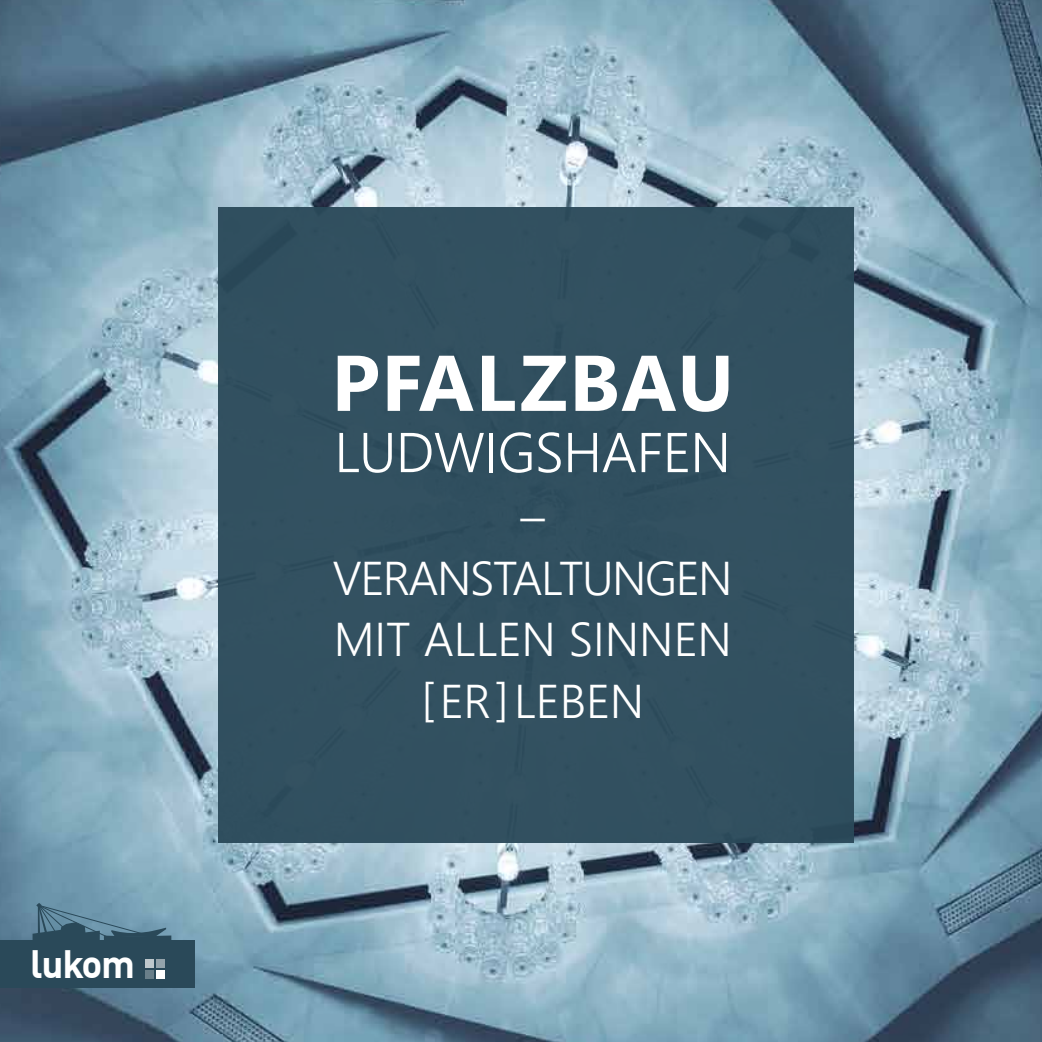
<style>
.page{position:relative;width:1042px;height:1042px;background:#fff}
.page>*{position:absolute;margin:0;border:0;box-sizing:border-box;transform-origin:0 0}
.t1{font:700 78.75px "Nirmala UI";letter-spacing:.02em;color:#fff}
.t2{font:300 56px "Nirmala UI";letter-spacing:-.01em;color:#fff}
.t3{font:300 49px "Nirmala UI";color:#fff}
.t4{font:300 47.25px/61.2px "Nirmala UI";color:#fff;text-align:center}
.t5{font:700 38.68px "DIN Offc";letter-spacing:-.03em;color:#fff}
</style>
<div class="page">
<img style="left:0;top:0;width:1042px;height:1042px">
<div style="left:218px;top:207px;width:635px;height:635px;background:#325060"></div>
<div style="left:0;top:940px;width:195px;height:47px;background:#2a4959"></div>
<svg style="left:33px;top:903px;width:138px;height:64px"></svg>
<div style="left:145px;top:970px;width:8px;height:8px;background:#697f8a"></div>
<div style="left:145px;top:959px;width:8px;height:8px;background:#bec8cc"></div>
<div style="left:156px;top:970px;width:8px;height:8px;background:#fff"></div>
<div style="left:156px;top:959px;width:8px;height:8px;background:#94a3ab"></div>
<p class="t5" style="left:30px;top:939px;width:107px">lukom</p>
<h1 class="t1" style="left:331px;top:318px;width:404px">PFALZBAU</h1>
<p class="t2" style="left:334px;top:407px;width:398px">LUDWIGSHAFEN</p>
<p class="t3" style="left:520px;top:477px;width:26px">–</p>
<p class="t4" style="left:333px;top:545px;width:401px">VERANSTALTUNGEN<br>MIT ALLEN SINNEN [ER]LEBEN</p>
</div>
